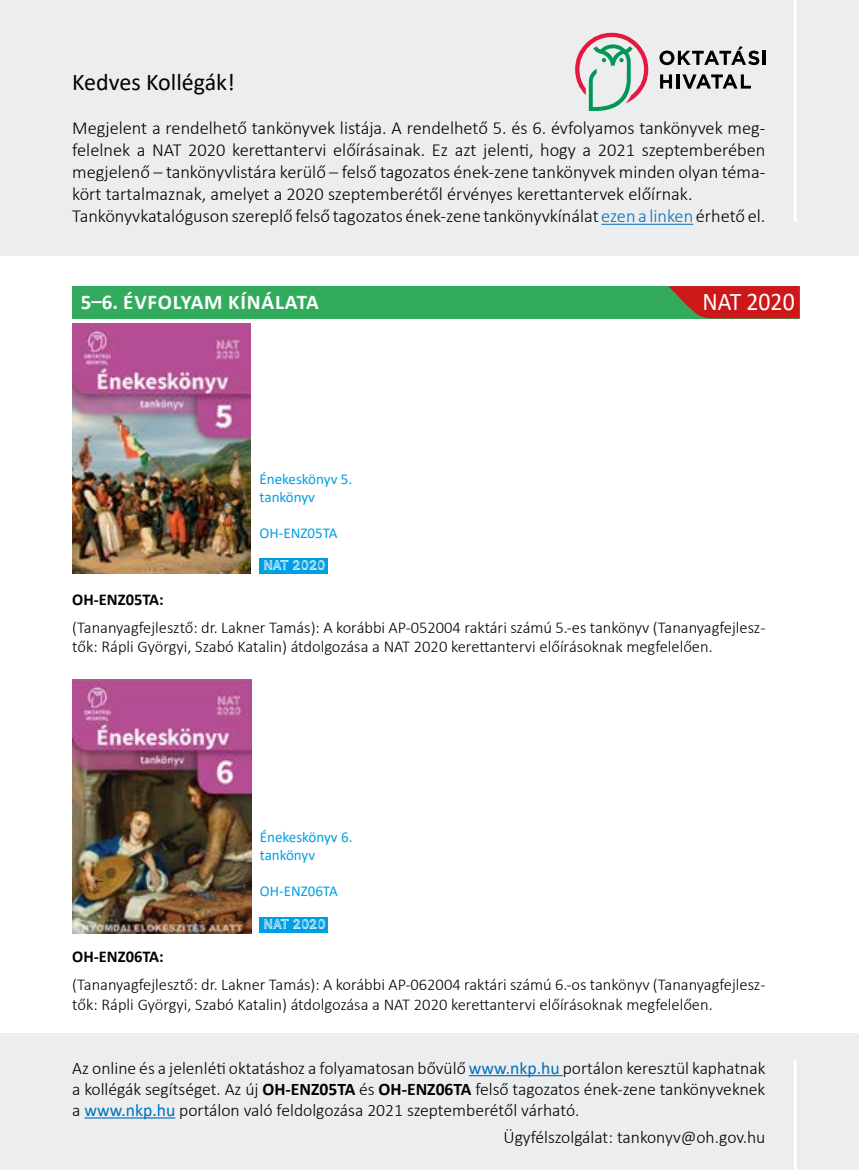
<style>
.page{position:relative;width:859px;height:1170px;background:#fff}
.page>*{position:absolute;margin:0;border:0;box-sizing:border-box;transform-origin:0 0}
.t1{font:25.5px "Calibri";color:#fff;scale:.93 1}
.t2{font:24px "Calibri";color:#000}
.t3{font:700 21px "Calibri";letter-spacing:.04em;color:#fff}
.t4{font:300 18.3px/22px "Calibri";color:#000}
.t5{font:300 17.7px/21.1px "Calibri";color:#000;text-align:justify}
.t6{font:300 16.5px/19.5px "Calibri";color:#000}
.t7{font:700 16.5px "Calibri";color:#000}
.t8{font:15px/18px "Calibri";color:#009fe3}
.t9{font:15px "Continuo Regular 2";color:#fff}
.s1{color:#0071b8}
.s2{font-weight:400;color:#0071b8}
.s3{font-weight:700}
</style>
<div class="page">
<div style="left:72px;top:286px;width:727px;height:32px;background:#32ac5c"></div>
<svg style="left:668px;top:286px;width:131px;height:33px;background:#b62c22"></svg>
<div style="left:0;top:0;width:859px;height:255px;background:#ecedee"></div>
<hr style="left:601px;top:224px;width:92px;height:1px;background:#0071b8">
<hr style="left:794px;top:0;width:3px;height:222px;background:#fff">
<svg style="left:682px;top:74px;width:69px;height:15px"></svg>
<hr style="left:676px;top:74px;width:3px;height:15px;background:#000">
<svg style="left:660px;top:74px;width:12px;height:15px"></svg>
<hr style="left:763px;top:51px;width:3px;height:14px;background:#000">
<svg style="left:659px;top:46px;width:100px;height:19px"></svg>
<svg style="left:575px;top:33px;width:73px;height:78px"></svg>
<img style="left:72px;top:323px;width:179px;height:250px">
<img style="left:73px;top:679px;width:178px;height:254px">
<div style="left:260px;top:558px;width:68px;height:15px;background:#009fe3"></div>
<div style="left:260px;top:917px;width:68px;height:15px;background:#009fe3"></div>
<div style="left:0;top:1033px;width:859px;height:136px;background:#ecedee"></div>
<hr style="left:469px;top:1074px;width:94px;height:2px;background:#0071b8">
<hr style="left:85px;top:1117px;width:90px;height:1px;background:#0071b8">
<hr style="left:794px;top:1060px;width:3px;height:109px;background:#fff">
<h2 class="t2" style="left:72px;top:66px;width:164px">Kedves Kollégák!</h2>
<p class="t4" style="left:72px;top:116px;width:695px">Megjelent a rendelhető tankönyvek listája. A rendelhető 5. és 6. évfolyamos tankönyvek meg&shy;felelnek a NAT 2020 kerettantervi előírásainak. Ez azt jelenti, hogy a 2021 szeptemberében megjelenő – tankönyvlistára kerülő – felső tagozatos ének-zene tankönyvek minden olyan téma&shy;kört tartalmaznak, amelyet a 2020 szeptemberétől érvényes kerettantervek előírnak.<br>Tankönyvkatalóguson szereplő felső tagozatos ének-zene tankönyvkínálat <span class="s1">ezen a linken</span> érhető el.</p>
<p class="t3" style="left:81px;top:287px;width:240px">5–6. ÉVFOLYAM KÍNÁLATA</p>
<h1 class="t1" style="left:702px;top:283px;width:101px">NAT 2020</h1>
<p class="t8" style="left:260px;top:469px;width:94px">Énekeskönyv 5. tankönyv</p>
<p class="t8" style="left:260px;top:523px;width:79px">OH-ENZ05TA</p>
<p class="t9" style="left:263px;top:558px;width:64px">NAT 2020</p>
<p class="t7" style="left:72px;top:587px;width:93px">OH-ENZ05TA:</p>
<p class="t6" style="left:72px;top:617px;width:695px">(Tananyagfejlesztő: dr. Lakner Tamás): A korábbi AP-052004 raktári számú 5.-es tankönyv (Tananyagfejlesz&shy;tők: Rápli Györgyi, Szabó Katalin) átdolgozása a NAT 2020 kerettantervi előírásoknak megfelelően.</p>
<p class="t8" style="left:260px;top:827px;width:94px">Énekeskönyv 6. tankönyv</p>
<p class="t8" style="left:260px;top:881px;width:79px">OH-ENZ06TA</p>
<p class="t9" style="left:264px;top:916px;width:64px">NAT 2020</p>
<p class="t7" style="left:72px;top:945px;width:93px">OH-ENZ06TA:</p>
<p class="t6" style="left:72px;top:974px;width:695px">(Tananyagfejlesztő: dr. Lakner Tamás): A korábbi AP-062004 raktári számú 6.-os tankönyv (Tananyagfejlesz&shy;tők: Rápli Györgyi, Szabó Katalin) átdolgozása a NAT 2020 kerettantervi előírásoknak megfelelően.</p>
<p class="t5" style="left:72px;top:1056px;width:695px">Az online és a jelenléti oktatáshoz a folyamatosan bővülő <span class="s2">www.nkp.hu</span> portálon keresztül kaphatnak a kollégák segítséget. Az új <span class="s3">OH-ENZ05TA</span> és <span class="s3">OH-ENZ06TA</span> felső tagozatos ének-zene tankönyveknek a <span class="s2">www.nkp.hu</span> portálon való feldolgozása 2021 szeptemberétől várható.</p>
<p class="t5" style="left:503px;top:1126px;width:263px">Ügyfélszolgálat: tankonyv@oh.gov.hu</p>
</div>
